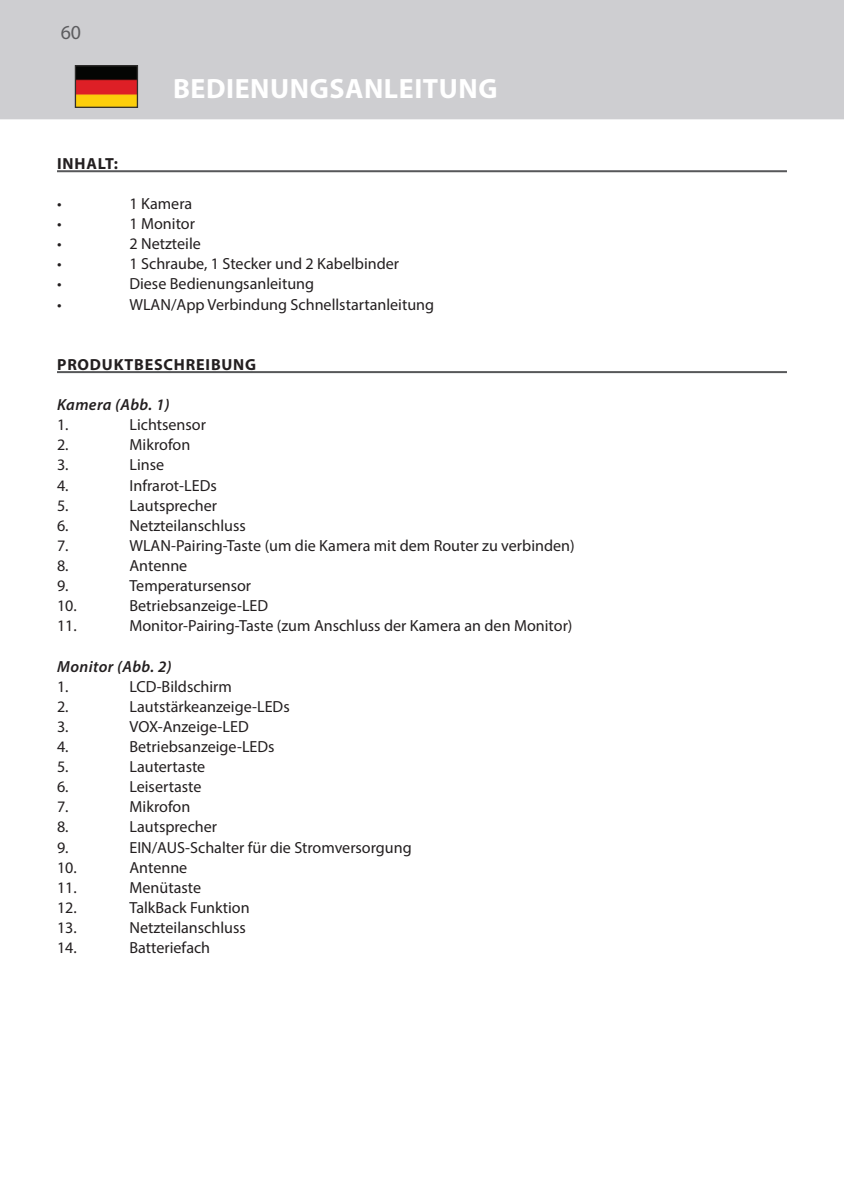
<style>
.page{position:relative;width:844px;height:1191px;background:#fff}
.page>*{position:absolute;margin:0;border:0;box-sizing:border-box;transform-origin:0 0}
.t1{font:700 28px "Myriad Pro";letter-spacing:.02em;color:#fff}
.t2{font:19.95px "Myriad Pro";color:#5c5c5f}
.t3{font:16.1px "Myriad Pro";color:#231f20}
.t4{font:italic 600 16.1px "Myriad Pro";letter-spacing:.025em;color:#231f20}
.t5{font:700 16.1px "Myriad Pro";letter-spacing:.05em;color:#231f20}
</style>
<div class="page">
<div style="left:0;top:0;width:843px;height:74px;background:#ceced1"></div>
<div style="left:0;top:53px;width:843px;height:66px;background:#ceced1"></div>
<hr style="left:57px;top:170px;width:729px;height:2px;background:#57585a">
<hr style="left:57px;top:371px;width:729px;height:2px;background:#57585a">
<img style="left:77px;top:67px;width:59px;height:39px">
<div style="left:75px;top:65px;width:63px;height:43px;border:1px solid #302f2e"></div>
<p class="t2" style="left:61px;top:20px;width:22px">60</p>
<h1 class="t1" style="left:173px;top:70px;width:326px">BEDIENUNGSANLEITUNG</h1>
<p class="t5" style="left:57px;top:153px;width:62px">INHALT:</p>
<p class="t3" style="left:57px;top:194px;width:6px">•</p>
<p class="t3" style="left:129px;top:194px;width:64px">1 Kamera</p>
<p class="t3" style="left:57px;top:214px;width:6px">•</p>
<p class="t3" style="left:129px;top:214px;width:67px">1 Monitor</p>
<p class="t3" style="left:57px;top:234px;width:6px">•</p>
<p class="t3" style="left:129px;top:234px;width:73px">2 Netzteile</p>
<p class="t3" style="left:57px;top:254px;width:6px">•</p>
<p class="t3" style="left:129px;top:254px;width:271px">1 Schraube, 1 Stecker und 2 Kabelbinder</p>
<p class="t3" style="left:57px;top:274px;width:6px">•</p>
<p class="t3" style="left:129px;top:274px;width:186px">Diese Bedienungsanleitung</p>
<p class="t3" style="left:57px;top:294px;width:6px">•</p>
<p class="t3" style="left:129px;top:294px;width:306px">WLAN/App Verbindung Schnellstartanleitung</p>
<p class="t5" style="left:57px;top:354px;width:200px">PRODUKTBESCHREIBUNG</p>
<p class="t4" style="left:57px;top:394px;width:114px">Kamera (Abb. 1)</p>
<p class="t3" style="left:57px;top:415px;width:13px">1.</p>
<p class="t3" style="left:129px;top:415px;width:78px">Lichtsensor</p>
<p class="t3" style="left:57px;top:435px;width:13px">2.</p>
<p class="t3" style="left:129px;top:435px;width:62px">Mikrofon</p>
<p class="t3" style="left:57px;top:455px;width:13px">3.</p>
<p class="t3" style="left:129px;top:455px;width:36px">Linse</p>
<p class="t3" style="left:57px;top:475px;width:13px">4.</p>
<p class="t3" style="left:129px;top:475px;width:89px">Infrarot-LEDs</p>
<p class="t3" style="left:57px;top:495px;width:13px">5.</p>
<p class="t3" style="left:129px;top:495px;width:89px">Lautsprecher</p>
<p class="t3" style="left:57px;top:515px;width:13px">6.</p>
<p class="t3" style="left:129px;top:515px;width:118px">Netzteilanschluss</p>
<p class="t3" style="left:57px;top:535px;width:13px">7.</p>
<p class="t3" style="left:129px;top:535px;width:446px">WLAN-Pairing-Taste (um die Kamera mit dem Router zu verbinden)</p>
<p class="t3" style="left:57px;top:555px;width:13px">8.</p>
<p class="t3" style="left:129px;top:555px;width:59px">Antenne</p>
<p class="t3" style="left:57px;top:576px;width:13px">9.</p>
<p class="t3" style="left:129px;top:576px;width:123px">Temperatursensor</p>
<p class="t3" style="left:57px;top:596px;width:21px">10.</p>
<p class="t3" style="left:129px;top:596px;width:140px">Betriebsanzeige-LED</p>
<p class="t3" style="left:57px;top:616px;width:21px">11.</p>
<p class="t3" style="left:129px;top:616px;width:444px">Monitor-Pairing-Taste (zum Anschluss der Kamera an den Monitor)</p>
<p class="t4" style="left:57px;top:656px;width:116px">Monitor (Abb. 2)</p>
<p class="t3" style="left:57px;top:676px;width:13px">1.</p>
<p class="t3" style="left:129px;top:676px;width:104px">LCD-Bildschirm</p>
<p class="t3" style="left:57px;top:696px;width:13px">2.</p>
<p class="t3" style="left:129px;top:696px;width:162px">Lautstärkeanzeige-LEDs</p>
<p class="t3" style="left:57px;top:716px;width:13px">3.</p>
<p class="t3" style="left:129px;top:716px;width:121px">VOX-Anzeige-LED</p>
<p class="t3" style="left:57px;top:736px;width:13px">4.</p>
<p class="t3" style="left:129px;top:736px;width:147px">Betriebsanzeige-LEDs</p>
<p class="t3" style="left:57px;top:756px;width:13px">5.</p>
<p class="t3" style="left:129px;top:756px;width:77px">Lautertaste</p>
<p class="t3" style="left:57px;top:777px;width:13px">6.</p>
<p class="t3" style="left:129px;top:777px;width:73px">Leisertaste</p>
<p class="t3" style="left:57px;top:797px;width:13px">7.</p>
<p class="t3" style="left:129px;top:797px;width:62px">Mikrofon</p>
<p class="t3" style="left:57px;top:817px;width:13px">8.</p>
<p class="t3" style="left:129px;top:817px;width:89px">Lautsprecher</p>
<p class="t3" style="left:57px;top:837px;width:13px">9.</p>
<p class="t3" style="left:129px;top:837px;width:284px">EIN/AUS-Schalter für die Stromversorgung</p>
<p class="t3" style="left:57px;top:857px;width:21px">10.</p>
<p class="t3" style="left:129px;top:857px;width:59px">Antenne</p>
<p class="t3" style="left:57px;top:877px;width:21px">11.</p>
<p class="t3" style="left:129px;top:877px;width:73px">Menütaste</p>
<p class="t3" style="left:57px;top:897px;width:21px">12.</p>
<p class="t3" style="left:129px;top:897px;width:122px">TalkBack Funktion</p>
<p class="t3" style="left:57px;top:917px;width:21px">13.</p>
<p class="t3" style="left:129px;top:917px;width:118px">Netzteilanschluss</p>
<p class="t3" style="left:57px;top:937px;width:21px">14.</p>
<p class="t3" style="left:129px;top:937px;width:82px">Batteriefach</p>
</div>
